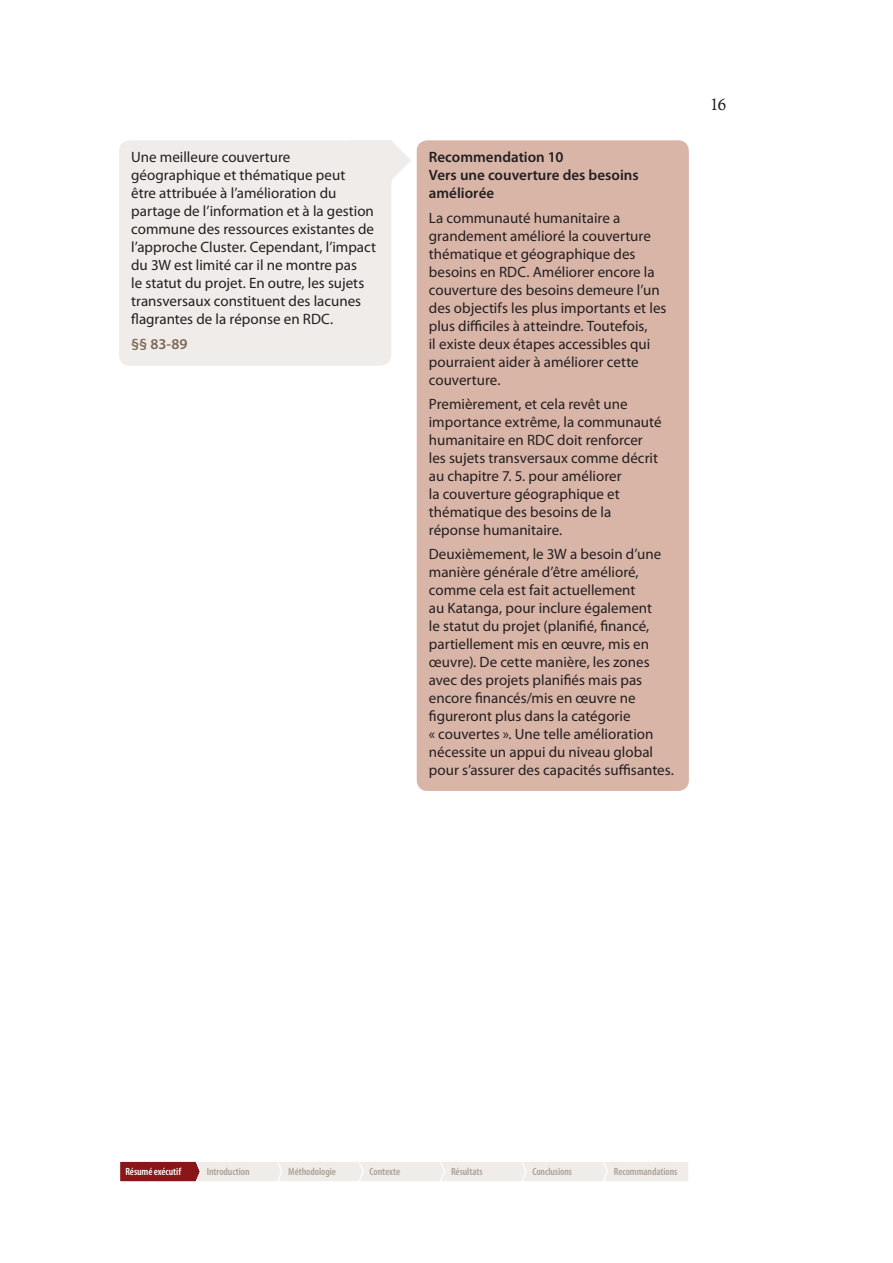
<style>
.page{position:relative;width:893px;height:1263px;background:#fff}
.page>*{position:absolute;margin:0;border:0;box-sizing:border-box;transform-origin:0 0}
.t1{font:16.5px "Calisto";color:#231f20}
.t2{font:15px/18px "Myriad Pro";color:#231f20}
.t3{font:600 15px/18px "Myriad Pro";letter-spacing:.005em;color:#231f20}
.t4{font:600 15px "Myriad Pro";color:#7c6954}
.t5{font:600 condensed 10.5px "Myriad Pro";letter-spacing:-.005em;color:#aba095}
.t6{font:600 condensed 10.5px "Myriad Pro";letter-spacing:-.005em;color:#fff}
</style>
<div class="page">
<div style="left:417px;top:140px;width:272px;height:651px;background:#d9b5a8;border-radius:11px"></div>
<svg style="left:384px;top:140px;width:27px;height:40px"></svg>
<div style="left:119px;top:140px;width:272px;height:226px;background:#f0ece9;border-radius:11px"></div>
<svg style="left:120px;top:1161px;width:568px;height:21px;background:#e4d2d0"></svg>
<p class="t2" style="left:131px;top:148px;width:247px">Une meilleure couverture géographique et thématique peut<br>être attribuée à l’amélioration du partage de l’information et à la gestion commune des ressources existantes de l’approche Cluster. Cependant, l’impact du 3W est limité car il ne montre pas<br>le statut du projet. En outre, les sujets transversaux constituent des lacunes flagrantes de la réponse en RDC.</p>
<p class="t4" style="left:131px;top:334px;width:58px">§§ 83-89</p>
<p class="t3" style="left:429px;top:148px;width:211px">Recommendation 10<br>Vers une couverture des besoins améliorée</p>
<p class="t2" style="left:429px;top:208px;width:239px">La communauté humanitaire a grandement amélioré la couverture thématique et géographique des besoins en RDC. Améliorer encore la couverture des besoins demeure l’un des objectifs les plus importants et les plus difficiles à atteindre. Toutefois,<br>il existe deux étapes accessibles qui pourraient aider à améliorer cette couverture.</p>
<p class="t2" style="left:429px;top:395px;width:234px">Premièrement, et cela revêt une importance extrême, la communauté humanitaire en RDC doit renforcer les sujets transversaux comme décrit au chapitre 7. 5. pour améliorer<br>la couverture géographique et thématique des besoins de la réponse humanitaire.</p>
<p class="t2" style="left:429px;top:545px;width:247px">Deuxièmement, le 3W a besoin d’une manière générale d’être amélioré, comme cela est fait actuellement<br>au Katanga, pour inclure également<br>le statut du projet (planifié, financé, partiellement mis en œuvre, mis en œuvre). De cette manière, les zones avec des projets planifiés mais pas encore financés/mis en œuvre ne figureront plus dans la catégorie<br>« couvertes ». Une telle amélioration nécessite un appui du niveau global pour s’assurer des capacités suffisantes.</p>
<p class="t1" style="left:710px;top:95px;width:17px">16</p>
<p class="t6" style="left:125px;top:1165px;width:57px">Résumé exécutif</p>
<p class="t5" style="left:207px;top:1165px;width:44px">Introduction</p>
<p class="t5" style="left:288px;top:1165px;width:49px">Méthodologie</p>
<p class="t5" style="left:370px;top:1165px;width:32px">Contexte</p>
<p class="t5" style="left:451px;top:1165px;width:33px">Résultats</p>
<p class="t5" style="left:532px;top:1165px;width:41px">Conclusions</p>
<p class="t5" style="left:614px;top:1165px;width:65px">Recommandations</p>
</div>
